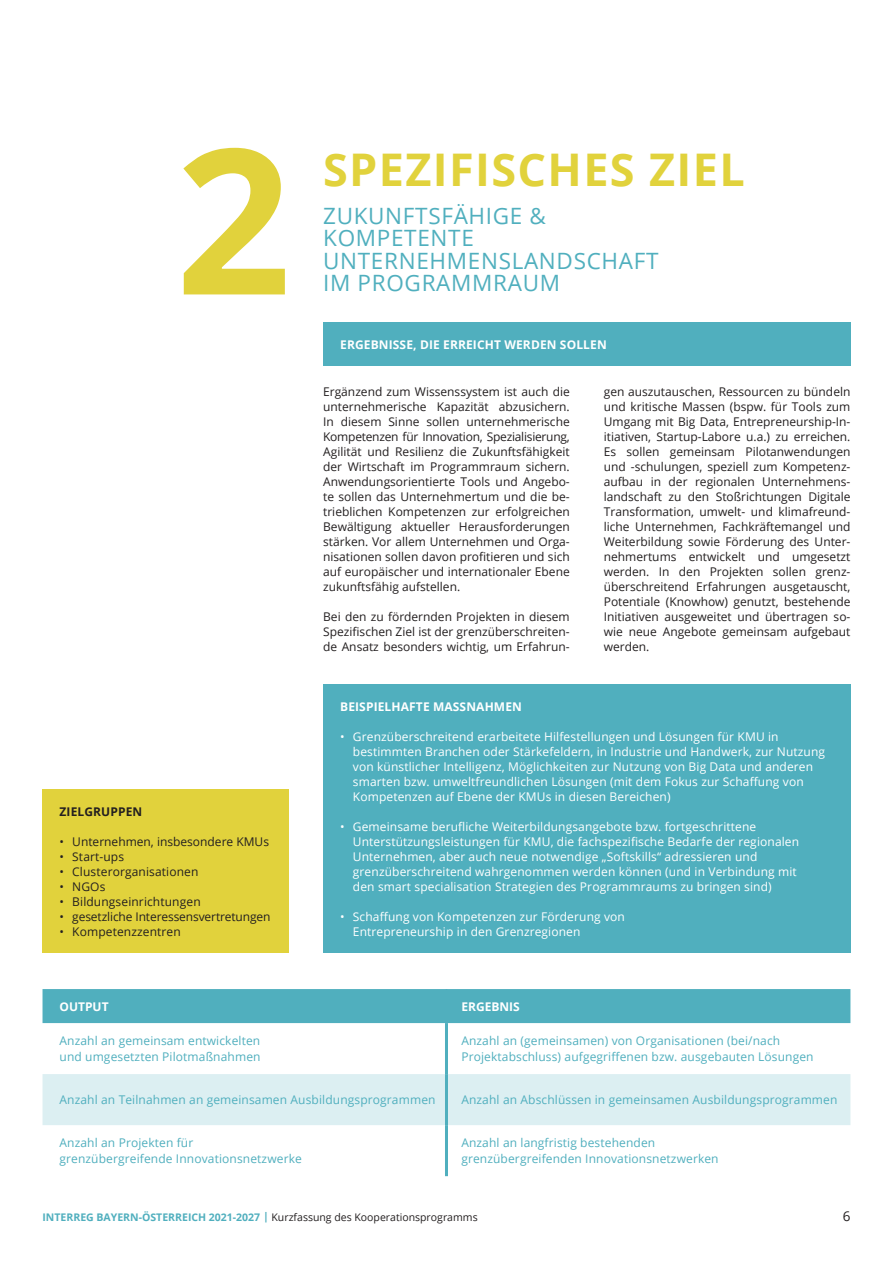
<style>
.page{position:relative;width:893px;height:1263px;background:#fff}
.page>*{position:absolute;margin:0;border:0;box-sizing:border-box;transform-origin:0 0}
.t1{font:700 202.5px "Open Sans";color:#e1d23c}
.t2{font:700 45px "Open Sans";letter-spacing:.03em;color:#e1d23c}
.t3{font:22.5px/22.5px "Open Sans";letter-spacing:.03em;color:#50afbe}
.t4{font:13.5px "Open Sans";color:#231f20}
.t5{font:12px/15px "Open Sans";color:#231f20;text-align:justify}
.t6{font:12px/15px "Open Sans";letter-spacing:.01em;color:#fff}
.t7{font:12px/16.5px "Open Sans";letter-spacing:.01em;color:#50afbe}
.t8{font:700 12px "Open Sans";letter-spacing:.01em;color:#fff}
.t9{font:700 12px "Open Sans";letter-spacing:.01em;color:#231f20}
.t10{font:700 10.5px "Open Sans";color:#50afbe}
.s1{font-weight:400;color:#231f20}
</style>
<div class="page">
<div style="left:43px;top:989px;width:807px;height:34px;background:#50afbe"></div>
<div style="left:43px;top:1074px;width:807px;height:51px;background:#dceff2"></div>
<hr style="left:446px;top:989px;width:1px;height:34px;background:#50afbe">
<hr style="left:445px;top:1023px;width:3px;height:51px;background:#50afbe">
<hr style="left:445px;top:1074px;width:3px;height:51px;background:#50afbe">
<hr style="left:445px;top:1125px;width:3px;height:51px;background:#50afbe">
<div style="left:323px;top:323px;width:527px;height:43px;background:#50afbe"></div>
<div style="left:323px;top:685px;width:527px;height:268px;background:#50afbe"></div>
<div style="left:43px;top:790px;width:246px;height:163px;background:#e1d23c"></div>
<h1 class="t1" style="left:176px;top:78px;width:117px">2</h1>
<p class="t9" style="left:60px;top:803px;width:84px">ZIELGRUPPEN</p>
<p class="t5" style="left:60px;top:834px;width:211px">• Unternehmen, insbesondere KMUs</p>
<p class="t5" style="left:60px;top:849px;width:66px">• Start-ups</p>
<p class="t5" style="left:60px;top:864px;width:140px">• Clusterorganisationen</p>
<p class="t5" style="left:60px;top:879px;width:47px">• NGOs</p>
<p class="t5" style="left:60px;top:894px;width:143px">• Bildungseinrichtungen</p>
<p class="t5" style="left:60px;top:909px;width:213px">• gesetzliche Interessensvertretungen</p>
<p class="t5" style="left:60px;top:924px;width:123px">• Kompetenzzentren</p>
<h2 class="t2" style="left:323px;top:138px;width:423px">SPEZIFISCHES ZIEL</h2>
<h3 class="t3" style="left:323px;top:204px;width:337px">ZUKUNFTSFÄHIGE &amp;<br>KOMPETENTE<br>UNTERNEHMENSLANDSCHAFT<br>IM PROGRAMMRAUM</h3>
<p class="t8" style="left:340px;top:336px;width:268px">ERGEBNISSE, DIE ERREICHT WERDEN SOLLEN</p>
<p class="t5" style="left:323px;top:384px;width:248px">Ergänzend zum Wissenssystem ist auch die unternehmerische Kapazität abzusichern.<br>In diesem Sinne sollen unternehmerische Kompetenzen für Innovation, Spezialisierung, Agilität und Resilienz die Zukunftsfähigkeit der Wirtschaft im Programmraum sichern.<br>Anwendungsorientierte Tools und Angebo&shy;te sollen das Unternehmertum und die be&shy;trieblichen Kompetenzen zur erfolgreichen Bewältigung aktueller Herausforderungen stärken. Vor allem Unternehmen und Orga&shy;nisationen sollen davon profitieren und sich auf europäischer und internationaler Ebene zukunftsfähig aufstellen.</p>
<p class="t5" style="left:323px;top:609px;width:248px">Bei den zu fördernden Projekten in diesem Spezifischen Ziel ist der grenzüberschreiten&shy;de Ansatz besonders wichtig, um Erfahrun-</p>
<p class="t5" style="left:604px;top:384px;width:248px">gen auszutauschen, Ressourcen zu bündeln und kritische Massen (bspw. für Tools zum Umgang mit Big Data, Entrepreneurship-In&shy;itiativen, Startup-Labore u.a.) zu erreichen.<br>Es sollen gemeinsam Pilotanwendungen und -schulungen, speziell zum Kompetenz&shy;aufbau in der regionalen Unternehmens&shy;landschaft zu den Stoßrichtungen Digitale Transformation, umwelt- und klimafreund&shy;liche Unternehmen, Fachkräftemangel und Weiterbildung sowie Förderung des Unter&shy;nehmertums entwickelt und umgesetzt werden. In den Projekten sollen grenz&shy;überschreitend Erfahrungen ausgetauscht, Potentiale (Knowhow) genutzt, bestehende Initiativen ausgeweitet und übertragen so&shy;wie neue Angebote gemeinsam aufgebaut werden.</p>
<p class="t8" style="left:340px;top:698px;width:183px">BEISPIELHAFTE MASSNAHMEN</p>
<p class="t6" style="left:353px;top:729px;width:474px;text-indent:-13px">• Grenzüberschreitend erarbeitete Hilfestellungen und Lösungen für KMU in bestimmten Branchen oder Stärkefeldern, in Industrie und Handwerk, zur Nutzung von künstlicher Intelligenz, Möglichkeiten zur Nutzung von Big Data und anderen smarten bzw. umweltfreundlichen Lösungen (mit dem Fokus zur Schaffung von Kompetenzen auf Ebene der KMUs in diesen Bereichen)</p>
<p class="t6" style="left:353px;top:819px;width:448px;text-indent:-13px">• Gemeinsame berufliche Weiterbildungsangebote bzw. fortgeschrittene Unterstützungsleistungen für KMU, die fachspezifische Bedarfe der regionalen Unternehmen, aber auch neue notwendige „Softskills“ adressieren und grenzüberschreitend wahrgenommen werden können (und in Verbindung mit den smart specialisation Strategien des Programmraums zu bringen sind)</p>
<p class="t6" style="left:353px;top:909px;width:273px;text-indent:-13px">• Schaffung von Kompetenzen zur Förderung von<br>Entrepreneurship in den Grenzregionen</p>
<p class="t8" style="left:60px;top:998px;width:51px">OUTPUT</p>
<p class="t8" style="left:461px;top:998px;width:60px">ERGEBNIS</p>
<p class="t7" style="left:60px;top:1032px;width:203px">Anzahl an gemeinsam entwickelten und umgesetzten Pilotmaßnahmen</p>
<p class="t7" style="left:461px;top:1032px;width:354px">Anzahl an (gemeinsamen) von Organisationen (bei/nach<br>Projektabschluss) aufgegriffenen bzw. ausgebauten Lösungen</p>
<p class="t7" style="left:60px;top:1091px;width:377px">Anzahl an Teilnahmen an gemeinsamen Ausbildungsprogrammen</p>
<p class="t7" style="left:461px;top:1091px;width:378px">Anzahl an Abschlüssen in gemeinsamen Ausbildungsprogrammen</p>
<p class="t7" style="left:60px;top:1134px;width:244px">Anzahl an Projekten für grenzübergreifende Innovationsnetzwerke</p>
<p class="t7" style="left:461px;top:1134px;width:259px">Anzahl an langfristig bestehenden grenzübergreifenden Innovationsnetzwerken</p>
<p class="t10" style="left:43px;top:1210px;width:437px">INTERREG BAYERN-ÖSTERREICH 2021-2027 | <span class="s1">Kurzfassung des Kooperationsprogramms</span></p>
<p class="t4" style="left:843px;top:1207px;width:9px">6</p>
</div>
